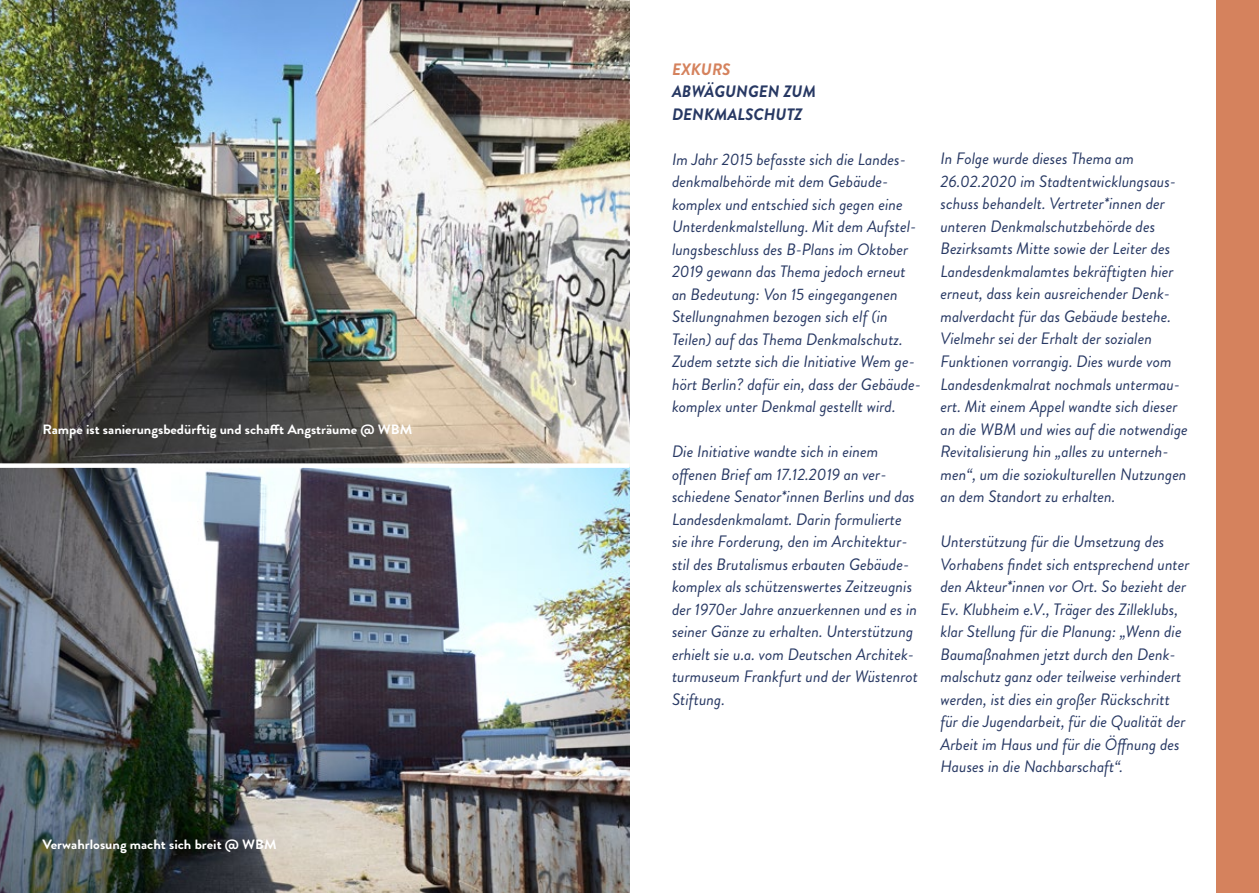
<style>
.page{position:relative;width:1259px;height:893px;background:#fff}
.page>*{position:absolute;margin:0;border:0;box-sizing:border-box;transform-origin:0 0}
.t1{font:italic 16.5px/22.5px "Brandon Grotesque";color:#273863}
.t2{font:italic 700 16.5px/22.5px "Brandon Grotesque";color:#273863}
.t3{font:700 13.5px "Brandon Grotesque";color:#fff;scale:1.07 1}
.s1{color:#d5825d}
</style>
<div class="page">
<img style="left:0;top:0;width:629px;height:463px">
<img style="left:0;top:468px;width:629px;height:425px">
<div style="left:1216px;top:0;width:43px;height:893px;background:#d5825d"></div>
<p class="t3" style="left:43px;top:420px;width:347px">Rampe ist sanierungsbedürftig und schafft Angsträume @ WBM</p>
<p class="t3" style="left:43px;top:835px;width:220px">Verwahrlosung macht sich breit @ WBM</p>
<h4 class="t2" style="left:672px;top:58px;width:145px"><span class="s1">EXKURS<br></span>ABWÄGUNGEN ZUM<br>DENKMALSCHUTZ</h4>
<p class="t1" style="left:672px;top:148px;width:251px">Im Jahr 2015 befasste sich die Landes&shy;denkmalbehörde mit dem Gebäude&shy;komplex und entschied sich gegen eine Unterdenkmalstellung. Mit dem Aufstel&shy;lungsbeschluss des B-Plans im Oktober 2019 gewann das Thema jedoch erneut an Bedeutung: Von 15 eingegangenen Stellungnahmen bezogen sich elf (in Teilen) auf das Thema Denkmalschutz.<br>Zudem setzte sich die Initiative Wem ge&shy;hört Berlin? dafür ein, dass der Gebäude&shy;komplex unter Denkmal gestellt wird.</p>
<p class="t1" style="left:672px;top:441px;width:248px">Die Initiative wandte sich in einem offenen Brief am 17.12.2019 an ver&shy;schiedene Senator*innen Berlins und das Landesdenkmalamt. Darin formulierte sie ihre Forderung, den im Architektur&shy;stil des Brutalismus erbauten Gebäude&shy;komplex als schützenswertes Zeitzeugnis der 1970er Jahre anzuerkennen und es in seiner Gänze zu erhalten. Unterstützung erhielt sie u.a. vom Deutschen Architek&shy;turmuseum Frankfurt und der Wüstenrot Stiftung.</p>
<p class="t1" style="left:940px;top:148px;width:249px">In Folge wurde dieses Thema am 26.02.2020 im Stadtentwicklungsaus&shy;schuss behandelt. Vertreter*innen der unteren Denkmalschutzbehörde des Bezirksamts Mitte sowie der Leiter des Landesdenkmalamtes bekräftigten hier erneut, dass kein ausreichender Denk&shy;malverdacht für das Gebäude bestehe.<br>Vielmehr sei der Erhalt der sozialen Funktionen vorrangig. Dies wurde vom Landesdenkmalrat nochmals untermau&shy;ert. Mit einem Appel wandte sich dieser an die WBM und wies auf die notwendige Revitalisierung hin „alles zu unterneh&shy;men“, um die soziokulturellen Nutzungen an dem Standort zu erhalten.</p>
<p class="t1" style="left:940px;top:530px;width:251px">Unterstützung für die Umsetzung des Vorhabens findet sich entsprechend unter den Akteur*innen vor Ort. So bezieht der Ev. Klubheim e.V., Träger des Zilleklubs, klar Stellung für die Planung: „Wenn die Baumaßnahmen jetzt durch den Denk&shy;malschutz ganz oder teilweise verhindert werden, ist dies ein großer Rückschritt für die Jugendarbeit, für die Qualität der Arbeit im Haus und für die Öffnung des Hauses in die Nachbarschaft“.</p>
</div>
